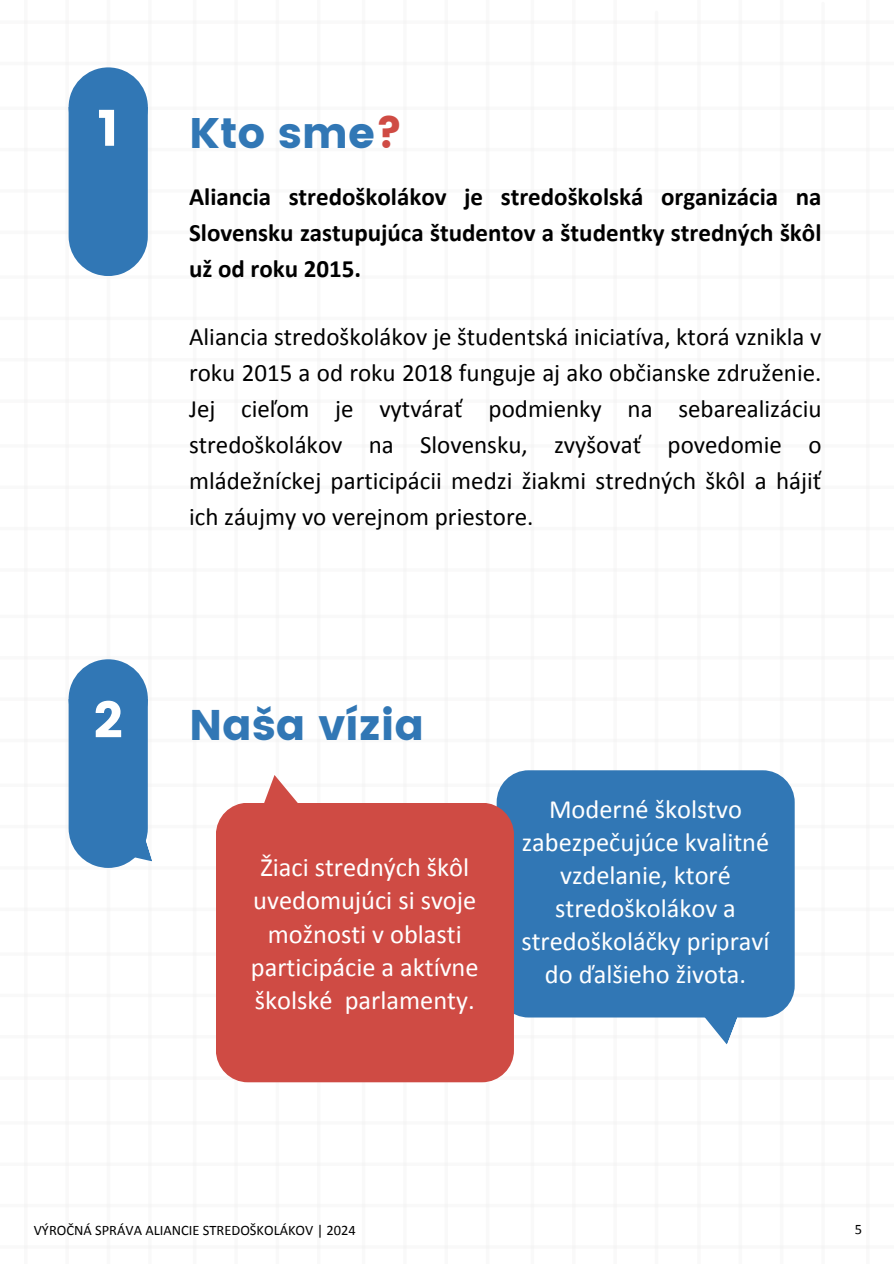
<style>
.page{position:relative;width:894px;height:1264px;background:#fff}
.page>*{position:absolute;margin:0;border:0;box-sizing:border-box;transform-origin:0 0}
.t1{font:50.7px "Poppins";color:#fff}
.t2{font:42.75px "Poppins";color:#3177b5}
.t3{font:26.4px/33px "Calibri";color:#fff;text-align:center}
.t4{font:25.05px/36px "Calibri";color:#000;text-align:justify}
.t5{font:700 25.05px/36px "Calibri";color:#000;text-align:justify}
.t6{font:14.4px "Calibri";color:#000}
.s1{color:#cf4b44}
</style>
<div class="page">
<hr style="left:654px;top:12px;width:4px;height:1251px;background:#f9f9f9">
<hr style="left:613px;top:0;width:3px;height:1263px;background:#f1f0f0">
<hr style="left:572px;top:0;width:3px;height:1263px;background:#f1f0f0">
<hr style="left:530px;top:0;width:4px;height:1263px;background:#f9f9f9">
<hr style="left:486px;top:0;width:3px;height:1263px;background:#f1f0f0">
<hr style="left:444px;top:0;width:4px;height:1263px;background:#f9f9f9">
<hr style="left:403px;top:0;width:3px;height:1263px;background:#f1f0f0">
<hr style="left:362px;top:0;width:3px;height:1263px;background:#f1f0f0">
<hr style="left:317px;top:0;width:3px;height:1263px;background:#f1f0f0">
<hr style="left:275px;top:0;width:4px;height:1263px;background:#f9f9f9">
<hr style="left:234px;top:0;width:4px;height:1263px;background:#f9f9f9">
<hr style="left:193px;top:0;width:3px;height:1263px;background:#f1f0f0">
<hr style="left:148px;top:0;width:3px;height:1263px;background:#f1f0f0">
<hr style="left:107px;top:0;width:3px;height:1263px;background:#f1f0f0">
<hr style="left:65px;top:0;width:4px;height:1263px;background:#f9f9f9">
<hr style="left:24px;top:0;width:3px;height:1263px;background:#f1f0f0">
<hr style="left:865px;top:0;width:4px;height:1263px;background:#f9f9f9">
<hr style="left:821px;top:3px;width:3px;height:1260px;background:#f1f0f0">
<hr style="left:779px;top:0;width:4px;height:1263px;background:#f9f9f9">
<hr style="left:738px;top:0;width:3px;height:1263px;background:#f1f0f0">
<hr style="left:697px;top:0;width:3px;height:1263px;background:#f1f0f0">
<hr style="left:0;top:1245px;width:893px;height:3px;background:#f1f0f0">
<hr style="left:0;top:1203px;width:893px;height:4px;background:#f9f9f9">
<hr style="left:0;top:1162px;width:893px;height:3px;background:#f1f0f0">
<hr style="left:0;top:1121px;width:893px;height:3px;background:#f1f0f0">
<hr style="left:0;top:1076px;width:893px;height:3px;background:#f1f0f0">
<hr style="left:0;top:1035px;width:893px;height:3px;background:#f1f0f0">
<hr style="left:0;top:993px;width:893px;height:4px;background:#f9f9f9">
<hr style="left:0;top:952px;width:893px;height:3px;background:#f1f0f0">
<hr style="left:0;top:907px;width:893px;height:4px;background:#f9f9f9">
<hr style="left:0;top:866px;width:893px;height:3px;background:#f1f0f0">
<hr style="left:0;top:825px;width:893px;height:3px;background:#f1f0f0">
<hr style="left:0;top:783px;width:893px;height:4px;background:#f9f9f9">
<hr style="left:0;top:738px;width:893px;height:4px;background:#f9f9f9">
<hr style="left:0;top:697px;width:893px;height:4px;background:#f9f9f9">
<hr style="left:0;top:656px;width:893px;height:3px;background:#f1f0f0">
<hr style="left:0;top:614px;width:893px;height:4px;background:#f9f9f9">
<hr style="left:0;top:568px;width:893px;height:3px;background:#f1f0f0">
<hr style="left:0;top:527px;width:893px;height:3px;background:#f1f0f0">
<hr style="left:0;top:485px;width:893px;height:4px;background:#f9f9f9">
<hr style="left:0;top:444px;width:893px;height:3px;background:#f1f0f0">
<hr style="left:0;top:399px;width:893px;height:4px;background:#f9f9f9">
<hr style="left:0;top:358px;width:893px;height:3px;background:#f1f0f0">
<hr style="left:0;top:317px;width:893px;height:3px;background:#f1f0f0">
<hr style="left:0;top:275px;width:893px;height:4px;background:#f9f9f9">
<hr style="left:0;top:230px;width:893px;height:4px;background:#f9f9f9">
<hr style="left:0;top:189px;width:893px;height:4px;background:#f9f9f9">
<hr style="left:0;top:148px;width:893px;height:3px;background:#f1f0f0">
<hr style="left:0;top:107px;width:893px;height:3px;background:#f1f0f0">
<hr style="left:0;top:62px;width:893px;height:3px;background:#f1f0f0">
<hr style="left:0;top:20px;width:893px;height:4px;background:#f9f9f9">
<div style="left:496px;top:770px;width:298px;height:247px;background:#3177b5;border-radius:32px"></div>
<div style="left:69px;top:67px;width:79px;height:80px;background:#3177b5;border-radius:50%"></div>
<div style="left:69px;top:110px;width:79px;height:166px;background:#3177b5"></div>
<div style="left:69px;top:659px;width:79px;height:79px;background:#3177b5;border-radius:50%"></div>
<div style="left:216px;top:802px;width:298px;height:280px;background:#cf4b44;border-radius:32px"></div>
<svg style="left:256px;top:775px;width:53px;height:28px"></svg>
<svg style="left:693px;top:1017px;width:53px;height:27px"></svg>
<svg style="left:69px;top:702px;width:83px;height:165px"></svg>
<p class="t1" style="left:97px;top:99px;width:23px">1</p>
<p class="t2" style="left:189px;top:108px;width:215px">Kto sme<span class="s1">?</span></p>
<p class="t5" style="left:189px;top:181px;width:633px">Aliancia stredoškolákov je stredoškolská organizácia na Slovensku zastupujúca študentov a študentky stredných škôl už od roku 2015.</p>
<p class="t4" style="left:189px;top:321px;width:633px">Aliancia stredoškolákov je študentská iniciatíva, ktorá vznikla v roku 2015 a od roku 2018 funguje aj ako občianske združenie.<br>Jej cieľom je vytvárať podmienky na sebarealizáciu stredoškolákov na Slovensku, zvyšovať povedomie o mládežníckej participácii medzi žiakmi stredných škôl a hájiť ich záujmy vo verejnom priestore.</p>
<p class="t1" style="left:94px;top:690px;width:30px">2</p>
<p class="t2" style="left:189px;top:700px;width:237px">Naša vízia</p>
<p class="t3" style="left:251px;top:853px;width:229px">Žiaci stredných škôl uvedomujúci si svoje možnosti v oblasti participácie a aktívne školské parlamenty.</p>
<p class="t3" style="left:521px;top:794px;width:249px">Moderné školstvo zabezpečujúce kvalitné vzdelanie, ktoré stredoškolákov a stredoškoláčky pripraví do ďalšieho života.</p>
<p class="t6" style="left:34px;top:1223px;width:323px">VÝROČNÁ SPRÁVA ALIANCIE STREDOŠKOLÁKOV | 2024</p>
<p class="t6" style="left:854px;top:1222px;width:9px">5</p>
</div>
